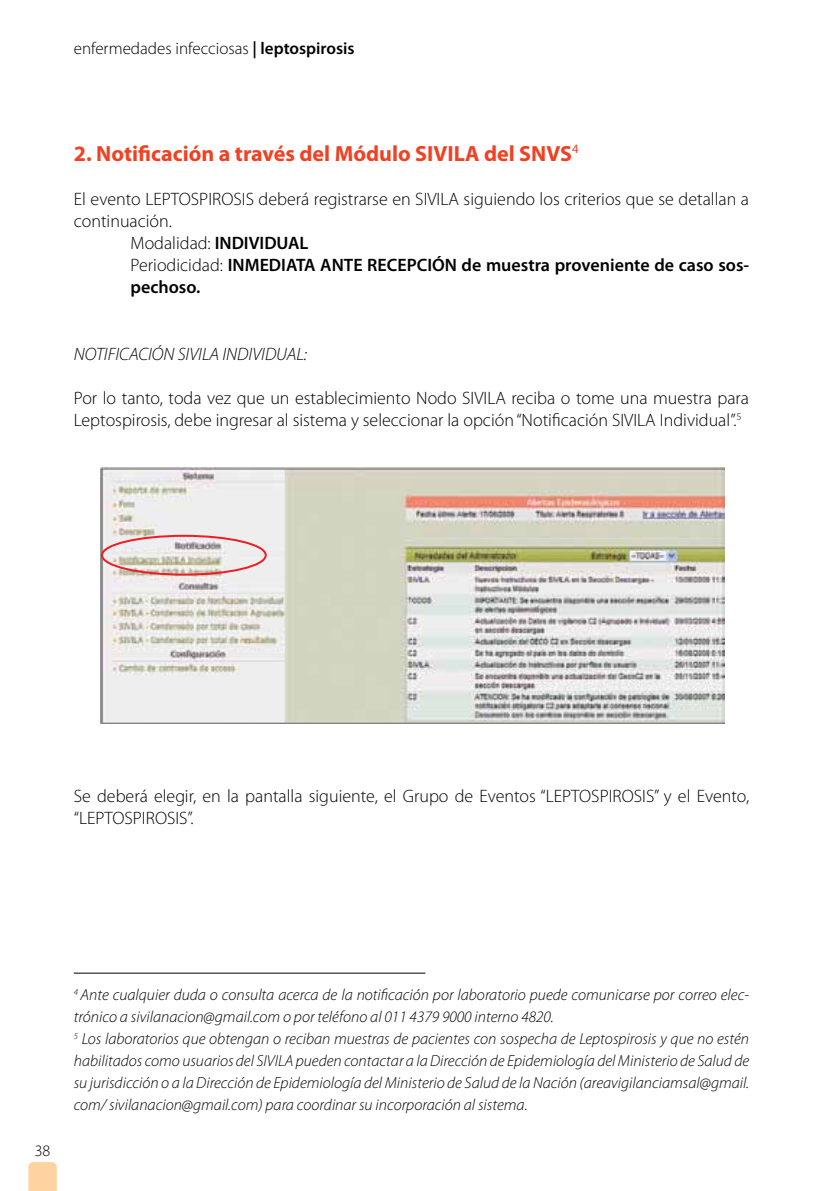
<style>
.page{position:relative;width:823px;height:1191px;background:#fff}
.page>*{position:absolute;margin:0;border:0;box-sizing:border-box;transform-origin:0 0}
.t1{font:700 22px "Myriad Pro";color:#ef4123}
.t2{font:300 18px/22.2px "Myriad Pro";color:#000}
.t3{font:600 18px "Myriad Pro";color:#000}
.t4{font:italic 300 18px "Myriad Pro";color:#000}
.t5{font:300 17px "Myriad Pro";color:#000}
.t6{font:italic 300 16px/22px "Myriad Pro";color:#000}
.t7{font:300 16px "Myriad Pro";color:#000}
.s1{font-weight:600}
.s2{font-weight:300}
</style>
<div class="page">
<svg style="left:28px;top:1162px;width:29px;height:29px"></svg>
<hr style="left:74px;top:972px;width:351px;height:1px;background:#000">
<img style="left:101px;top:468px;width:622px;height:256px">
<div style="left:101px;top:535px;width:165px;height:40px;border:2px solid #ed1d24;border-radius:50%"></div>
<p class="t5" style="left:74px;top:39px;width:282px">enfermedades infecciosas <span class="s1">| leptospirosis</span></p>
<h1 class="t1" style="left:74px;top:141px;width:506px">2. Notificación a través del Módulo SIVILA del SNVS<sup>4</sup></h1>
<p class="t2" style="left:74px;top:188px;width:676px">El evento LEPTOSPIROSIS deberá registrarse en SIVILA siguiendo los criterios que se detallan a</p>
<p class="t2" style="left:74px;top:210px;width:100px">continuación.</p>
<p class="t2" style="left:130px;top:232px;width:179px">Modalidad: <span class="s1">INDIVIDUAL</span></p>
<p class="t3" style="left:130px;top:255px;width:619px"><span class="s2">Periodicidad:</span> INMEDIATA ANTE RECEPCIÓN de muestra proveniente de caso sos-</p>
<p class="t3" style="left:130px;top:277px;width:71px">pechoso.</p>
<p class="t4" style="left:74px;top:344px;width:235px">NOTIFICACIÓN SIVILA INDIVIDUAL:</p>
<p class="t2" style="left:74px;top:387px;width:676px">Por lo tanto, toda vez que un establecimiento Nodo SIVILA reciba o tome una muestra para<br>Leptospirosis, debe ingresar al sistema y seleccionar la opción “Notificación SIVILA Individual”.<sup>5</sup></p>
<p class="t2" style="left:74px;top:785px;width:676px">Se deberá elegir, en la pantalla siguiente, el Grupo de Eventos “LEPTOSPIROSIS” y el Evento, “LEPTOSPIROSIS”.</p>
<p class="t7" style="left:35px;top:1141px;width:17px">38</p>
<p class="t6" style="left:74px;top:984px;width:676px"><sup>4</sup> Ante cualquier duda o consulta acerca de la notificación por laboratorio puede comunicarse por correo elec&shy;trónico a sivilanacion@gmail.com o por teléfono al 011 4379 9000 interno 4820.<br><sup>5</sup> Los laboratorios que obtengan o reciban muestras de pacientes con sospecha de Leptospirosis y que no estén habilitados como usuarios del SIVILA pueden contactar a la Dirección de Epidemiología del Ministerio de Salud de su jurisdicción o a la Dirección de Epidemiología del Ministerio de Salud de la Nación (areavigilanciamsal@gmail. com/ sivilanacion@gmail.com) para coordinar su incorporación al sistema.</p>
</div>
